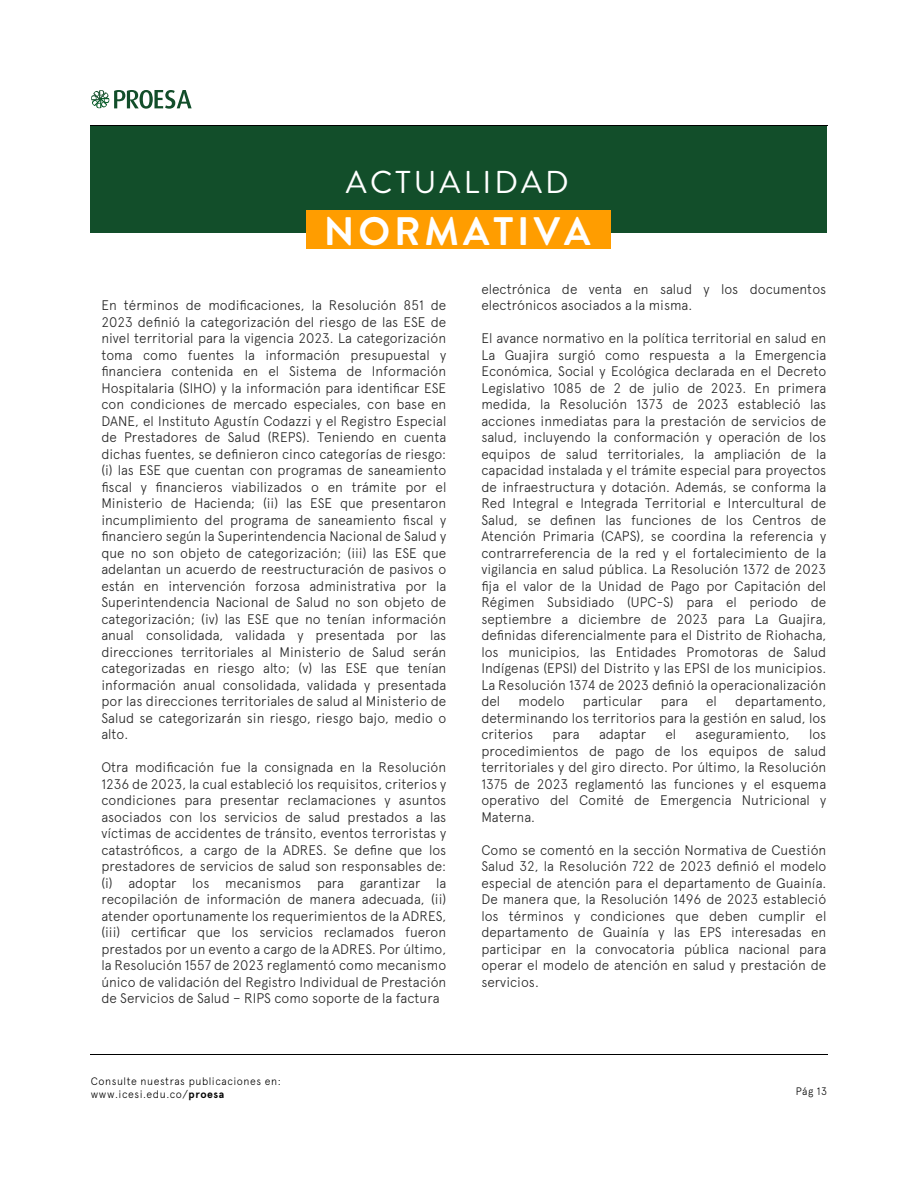
<style>
.page{position:relative;width:918px;height:1188px;background:#fff}
.page>*{position:absolute;margin:0;border:0;box-sizing:border-box;transform-origin:0 0}
.t1{font:700 39.75px "Brandon Grotesque";letter-spacing:.1em;color:#fff}
.t2{font:31.65px "Brandon Grotesque";letter-spacing:.1em;color:#fff}
.t3{font:300 13.95px/16.5px "Apercu";color:#252525;text-align:justify}
.t4{font:300 10.8px/13.5px "Apercu";letter-spacing:.05em;color:#000}
.s1{font-weight:700}
</style>
<div class="page">
<hr style="left:90px;top:1054px;width:738px;height:1px;background:#000">
<hr style="left:90px;top:125px;width:738px;height:1px;background:#000">
<svg style="left:91px;top:90px;width:101px;height:19px"></svg>
<div style="left:90px;top:126px;width:736px;height:106px;background:#124e2a"></div>
<div style="left:307px;top:210px;width:304px;height:39px;background:#ff9d00"></div>
<h2 class="t2" style="left:346px;top:161px;width:224px">ACTUALIDAD</h2>
<h1 class="t1" style="left:324px;top:203px;width:268px">NORMATIVA</h1>
<p class="t3" style="left:101px;top:297px;width:346px">En términos de modificaciones, la Resolución 851 de 2023 definió la categorización del riesgo de las ESE de nivel territorial para la vigencia 2023. La categorización toma como fuentes la información presupuestal y financiera contenida en el Sistema de Información Hospitalaria (SIHO) y la información para identificar ESE con condiciones de mercado especiales, con base en DANE, el Instituto Agustín Codazzi y el Registro Especial de Prestadores de Salud (REPS). Teniendo en cuenta dichas fuentes, se definieron cinco categorías de riesgo: (i) las ESE que cuentan con programas de saneamiento fiscal y financieros viabilizados o en trámite por el Ministerio de Hacienda; (ii) las ESE que presentaron incumplimiento del programa de saneamiento fiscal y financiero según la Superintendencia Nacional de Salud y que no son objeto de categorización; (iii) las ESE que adelantan un acuerdo de reestructuración de pasivos o están en intervención forzosa administrativa por la Superintendencia Nacional de Salud no son objeto de categorización; (iv) las ESE que no tenían información anual consolidada, validada y presentada por las direcciones territoriales al Ministerio de Salud serán categorizadas en riesgo alto; (v) las ESE que tenían información anual consolidada, validada y presentada por las direcciones territoriales de salud al Ministerio de Salud se categorizarán sin riesgo, riesgo bajo, medio o alto.</p>
<p class="t3" style="left:101px;top:759px;width:346px">Otra modificación fue la consignada en la Resolución 1236 de 2023, la cual estableció los requisitos, criterios y condiciones para presentar reclamaciones y asuntos asociados con los servicios de salud prestados a las víctimas de accidentes de tránsito, eventos terroristas y catastróficos, a cargo de la ADRES. Se define que los prestadores de servicios de salud son responsables de: (i) adoptar los mecanismos para garantizar la recopilación de información de manera adecuada, (ii) atender oportunamente los requerimientos de la ADRES, (iii) certificar que los servicios reclamados fueron prestados por un evento a cargo de la ADRES. Por último, la Resolución 1557 de 2023 reglamentó como mecanismo único de validación del Registro Individual de Prestación de Servicios de Salud – RIPS como soporte de la factura</p>
<p class="t3" style="left:481px;top:281px;width:346px">electrónica de venta en salud y los documentos electrónicos asociados a la misma.</p>
<p class="t3" style="left:481px;top:330px;width:346px">El avance normativo en la política territorial en salud en La Guajira surgió como respuesta a la Emergencia Económica, Social y Ecológica declarada en el Decreto Legislativo 1085 de 2 de julio de 2023. En primera medida, la Resolución 1373 de 2023 estableció las acciones inmediatas para la prestación de servicios de salud, incluyendo la conformación y operación de los equipos de salud territoriales, la ampliación de la capacidad instalada y el trámite especial para proyectos de infraestructura y dotación. Además, se conforma la Red Integral e Integrada Territorial e Intercultural de Salud, se definen las funciones de los Centros de Atención Primaria (CAPS), se coordina la referencia y contrarreferencia de la red y el fortalecimiento de la vigilancia en salud pública. La Resolución 1372 de 2023 fija el valor de la Unidad de Pago por Capitación del Régimen Subsidiado (UPC-S) para el periodo de septiembre a diciembre de 2023 para La Guajira, definidas diferencialmente para el Distrito de Riohacha, los municipios, las Entidades Promotoras de Salud Indígenas (EPSI) del Distrito y las EPSI de los municipios.<br>La Resolución 1374 de 2023 definió la operacionalización del</p>
<p class="t3" style="left:481px;top:693px;width:346px;text-indent:254px">departamento, determinando los territorios para la gestión en salud, los criterios</p>
<p class="t3" style="left:519px;top:693px;width:48px">modelo</p>
<p class="t3" style="left:583px;top:693px;width:61px">particular</p>
<p class="t3" style="left:661px;top:693px;width:29px">para</p>
<p class="t3" style="left:706px;top:693px;width:12px">el</p>
<p class="t3" style="left:481px;top:726px;width:346px;text-indent:328px">los procedimientos de pago de los equipos de salud territoriales y del giro directo. Por último, la Resolución 1375 de 2023 reglamentó las funciones y el esquema operativo del Comité de Emergencia Nutricional y Materna.</p>
<p class="t3" style="left:481px;top:842px;width:346px">Como se comentó en la sección Normativa de Cuestión Salud 32, la Resolución 722 de 2023 definió el modelo especial de atención para el departamento de Guainía.<br>De manera que, la Resolución 1496 de 2023 estableció los términos y condiciones que deben cumplir el departamento de Guainía y las EPS interesadas en participar en la convocatoria pública nacional para operar el modelo de atención en salud y prestación de servicios.</p>
<p class="t3" style="left:553px;top:726px;width:29px">para</p>
<p class="t3" style="left:599px;top:726px;width:49px">adaptar</p>
<p class="t3" style="left:665px;top:726px;width:12px">el</p>
<p class="t3" style="left:696px;top:726px;width:96px">aseguramiento,</p>
<p class="t4" style="left:91px;top:1074px;width:191px">Consulte nuestras publicaciones en: www.icesi.edu.co/<span class="s1">proesa</span></p>
<p class="t4" style="left:796px;top:1084px;width:33px">Pág 13</p>
</div>
